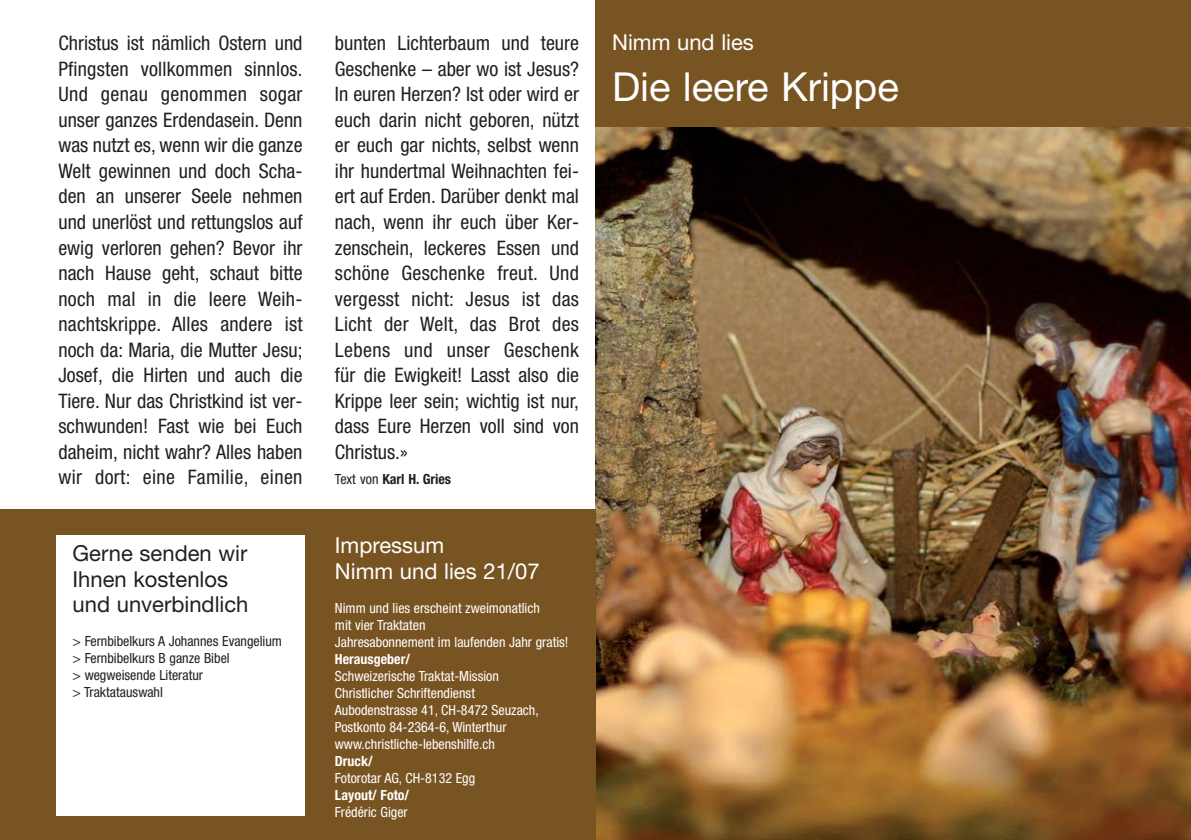
<style>
.page{position:relative;width:1191px;height:840px;background:#fff}
.page>*{position:absolute;margin:0;border:0;box-sizing:border-box;transform-origin:0 0}
.t1{font:40px "Helvetica Neue";color:#fff}
.t2{font:22px/25.6px "Helvetica Neue";color:#231f20}
.t3{font:22px/25.6px "Helvetica Neue";color:#fff}
.t4{font:condensed 20px/25.6px "Helvetica Neue";color:#231f20;text-align:justify}
.t5{font:condensed 14px/17px "Helvetica Neue";color:#fff}
.t6{font:condensed 14px/17px "Helvetica Neue";color:#231f20}
.t7{font:700 condensed 14px "Helvetica Neue";color:#fff}
.t8{font:700 condensed 14px "Helvetica Neue";color:#231f20}
.s1{font-weight:400}
</style>
<div class="page">
<img style="left:595px;top:127px;width:595px;height:712px">
<div style="left:595px;top:1px;width:595px;height:126px;background:#795423"></div>
<div style="left:0;top:509px;width:595px;height:330px;background:#795423"></div>
<div style="left:56px;top:535px;width:248px;height:280px;background:#fff"></div>
<p class="t4" style="left:58px;top:32px;width:246px">Christus ist nämlich Ostern und Pfingsten vollkommen sinnlos.<br>Und genau genommen sogar unser ganzes Erdendasein. Denn was nutzt es, wenn wir die ganze Welt gewinnen und doch Scha&shy;den an unserer Seele nehmen und unerlöst und rettungslos auf ewig verloren gehen? Bevor ihr nach Hause geht, schaut bitte noch mal in die leere Weih&shy;nachtskrippe. Alles andere ist noch da: Maria, die Mutter Jesu; Josef, die Hirten und auch die Tiere. Nur das Christkind ist ver&shy;schwunden! Fast wie bei Euch daheim, nicht wahr? Alles haben wir dort: eine Familie, einen</p>
<p class="t2" style="left:73px;top:542px;width:177px">Gerne senden wir<br>Ihnen kostenlos und unverbindlich</p>
<p class="t6" style="left:73px;top:633px;width:211px">&gt; Fernbibelkurs A Johannes Evangelium &gt; Fernbibelkurs B ganze Bibel<br>&gt; wegweisende Literatur<br>&gt; Traktatauswahl</p>
<p class="t4" style="left:335px;top:32px;width:246px">bunten Lichterbaum und teure Geschenke – aber wo ist Jesus?<br>In euren Herzen? Ist oder wird er euch darin nicht geboren, nützt er euch gar nichts, selbst wenn ihr hundertmal Weihnachten fei&shy;ert auf Erden. Darüber denkt mal nach, wenn ihr euch über Ker&shy;zenschein, leckeres Essen und schöne Geschenke freut. Und vergesst nicht: Jesus ist das Licht der Welt, das Brot des Lebens und unser Geschenk für die Ewigkeit! Lasst also die Krippe leer sein; wichtig ist nur, dass Eure Herzen voll sind von Christus.»</p>
<p class="t8" style="left:335px;top:474px;width:118px"><span class="s1">Text von</span> Karl H. Gries</p>
<p class="t3" style="left:335px;top:534px;width:206px">Impressum<br>Nimm und lies 21/07</p>
<p class="t5" style="left:335px;top:600px;width:235px">Nimm und lies erscheint zweimonatlich<br>mit vier Traktaten<br>Jahresabonnement im laufenden Jahr gratis!</p>
<p class="t7" style="left:335px;top:653px;width:77px">Herausgeber/</p>
<p class="t5" style="left:335px;top:668px;width:205px">Schweizerische Traktat-Mission Christlicher Schriftendienst Aubodenstrasse 41, CH-8472 Seuzach, Postkonto 84-2364-6, Winterthur www.christliche-lebenshilfe.ch</p>
<p class="t7" style="left:335px;top:755px;width:39px">Druck/</p>
<p class="t5" style="left:335px;top:770px;width:142px">Fotorotar AG, CH-8132 Egg</p>
<p class="t7" style="left:335px;top:789px;width:76px">Layout/ Foto/</p>
<p class="t5" style="left:335px;top:804px;width:74px">Frédéric Giger</p>
<p class="t3" style="left:612px;top:32px;width:143px">Nimm und lies</p>
<h1 class="t1" style="left:612px;top:73px;width:288px">Die leere Krippe</h1>
</div>
